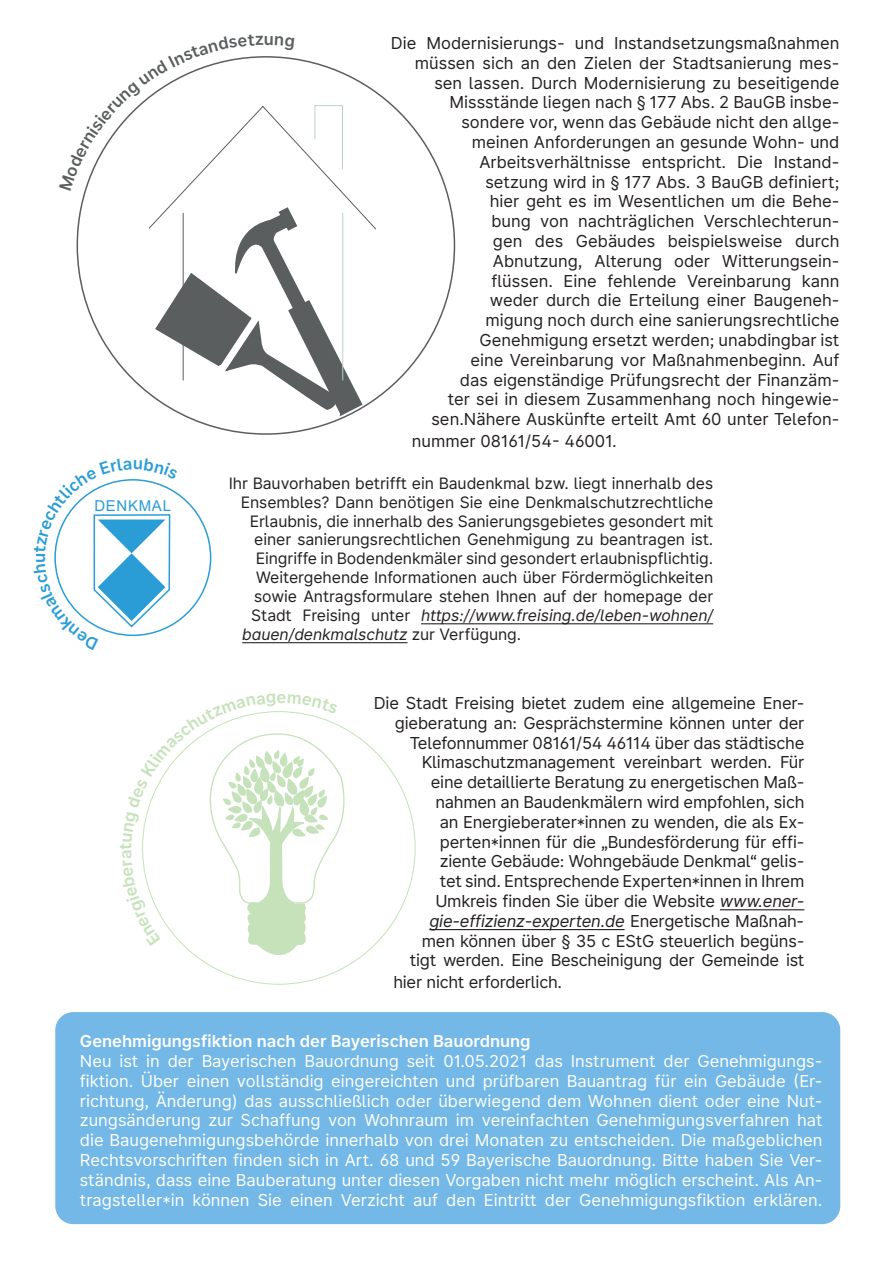
<style>
.page{position:relative;width:893px;height:1263px;background:#fff}
.page>*{position:absolute;margin:0;border:0;box-sizing:border-box;transform-origin:0 0}
.t1{font:16.5px/19.8px "Freising Sans";color:#231f20;text-align:right}
.t2{font:16.5px/19.8px "Freising Sans";color:#fff;text-align:justify}
.t3{font:700 16.5px "Freising Sans";color:#fff}
.t4{font:700 16.5px "Freising Sans";color:#5a5e5f}
.t5{font:15.75px "Freising Sans";letter-spacing:-.005em;color:#231f20}
.t6{font:italic 15.75px "Freising Sans";letter-spacing:-.005em;color:#231f20}
.t7{font:15px "Arial";letter-spacing:.045em;color:#2a9dd7}
.s1{font-style:normal}
.s2{font-style:italic}
</style>
<div class="page">
<div style="left:55px;top:1012px;width:785px;height:212px;background:#73b8e6;border-radius:18px"></div>
<hr style="left:720px;top:909px;width:84px;height:1px;background:#231f20">
<hr style="left:429px;top:929px;width:196px;height:1px;background:#231f20">
<svg style="left:352px;top:732px;width:64px;height:232px"></svg>
<svg style="left:188px;top:92px;width:268px;height:343px"></svg>
<hr style="left:421px;top:623px;width:292px;height:1px;background:#231f20">
<hr style="left:242px;top:642px;width:165px;height:1px;background:#231f20">
<svg style="left:54px;top:479px;width:298px;height:665px"></svg>
<svg style="left:76px;top:56px;width:301px;height:362px"></svg>
<p class="t7" style="left:94px;top:496px;width:78px">DENKMAL</p>
<p class="t4" style="left:264px;top:27px;width:12px">u</p>
<p class="t1" style="left:391px;top:33px;width:450px">Die Modernisierungs- und Instandsetzungsmaßnahmen müssen sich an den Zielen der Stadtsanierung mes&shy;sen lassen. Durch Modernisierung zu beseitigende Missstände liegen nach § 177 Abs. 2 BauGB insbe&shy;sondere vor, wenn das Gebäude nicht den allge-<br>meinen Anforderungen an gesunde Wohn- und Arbeitsverhältnisse entspricht. Die Instand-<br>setzung wird in § 177 Abs. 3 BauGB definiert;<br>hier geht es im Wesentlichen um die Behe-<br>bung von nachträglichen Verschlechterun-<br>gen des Gebäudes beispielsweise durch<br>Abnutzung, Alterung oder Witterungsein-<br>flüssen. Eine fehlende Vereinbarung kann<br>weder durch die Erteilung einer Baugeneh-<br>migung noch durch eine sanierungsrechtliche Genehmigung ersetzt werden; unabdingbar ist<br>eine Vereinbarung vor Maßnahmenbeginn. Auf<br>das eigenständige Prüfungsrecht der Finanzäm-<br>ter sei in diesem Zusammenhang noch hingewie&shy;sen.Nähere Auskünfte erteilt Amt 60 unter Telefon-</p>
<p class="t1" style="left:412px;top:430px;width:206px">nummer 08161/54- 46001.</p>
<p class="t5" style="left:229px;top:472px;width:486px">Ihr Bauvorhaben betrifft ein Baudenkmal bzw. liegt innerhalb des</p>
<p class="t5" style="left:241px;top:490px;width:474px">Ensembles? Dann benötigen Sie eine Denkmalschutzrechtliche</p>
<p class="t5" style="left:250px;top:509px;width:465px">Erlaubnis, die innerhalb des Sanierungsgebietes gesondert mit</p>
<p class="t5" style="left:254px;top:528px;width:461px">einer sanierungsrechtlichen Genehmigung zu beantragen ist.</p>
<p class="t5" style="left:256px;top:547px;width:459px">Eingriffe in Bodendenkmäler sind gesondert erlaubnispflichtig.</p>
<p class="t5" style="left:256px;top:566px;width:459px">Weitergehende Informationen auch über Fördermöglichkeiten</p>
<p class="t5" style="left:254px;top:585px;width:461px">sowie Antragsformulare stehen Ihnen auf der homepage der</p>
<p class="t6" style="left:251px;top:604px;width:463px"><span class="s1">Stadt Freising unter</span> https://www.freising.de/leben-wohnen/</p>
<p class="t6" style="left:242px;top:623px;width:281px">bauen/denkmalschutz <span class="s1">zur Verfügung.</span></p>
<p class="t1" style="left:374px;top:693px;width:432px">Die Stadt Freising bietet zudem eine allgemeine Ener&shy;gieberatung an: Gesprächstermine können unter der Telefonnummer 08161/54 46114 über das städtische Klimaschutzmanagement vereinbart werden. Für<br>eine detaillierte Beratung zu energetischen Maß&shy;nahmen an Baudenkmälern wird empfohlen, sich<br>an Energieberater*innen zu wenden, die als Ex&shy;perten*innen für die „Bundesförderung für effi-<br>ziente Gebäude: Wohngebäude Denkmal“ gelis-<br>tet sind. Entsprechende Experten*innen in Ihrem Umkreis finden Sie über die Website <span class="s2">www.ener&shy;gie-effizienz-experten.de</span> Energetische Maßnah-<br>men können über § 35 c EStG steuerlich begüns-<br>tigt werden. Eine Bescheinigung der Gemeinde ist</p>
<p class="t1" style="left:393px;top:972px;width:170px">hier nicht erforderlich.</p>
<p class="t3" style="left:80px;top:1029px;width:452px">Genehmigungsfiktion nach der Bayerischen Bauordnung</p>
<p class="t2" style="left:80px;top:1051px;width:744px">Neu ist in der Bayerischen Bauordnung seit 01.05.2021 das Instrument der Genehmigungs&shy;fiktion. Über einen vollständig eingereichten und prüfbaren Bauantrag für ein Gebäude (Er&shy;richtung, Änderung) das ausschließlich oder überwiegend dem Wohnen dient oder eine Nut&shy;zungsänderung zur Schaffung von Wohnraum im vereinfachten Genehmigungsverfahren hat die Baugenehmigungsbehörde innerhalb von drei Monaten zu entscheiden. Die maßgeblichen Rechtsvorschriften finden sich in Art. 68 und 59 Bayerische Bauordnung. Bitte haben Sie Ver&shy;ständnis, dass eine Bauberatung unter diesen Vorgaben nicht mehr möglich erscheint. Als An&shy;tragsteller*in können Sie einen Verzicht auf den Eintritt der Genehmigungsfiktion erklären.</p>
</div>
